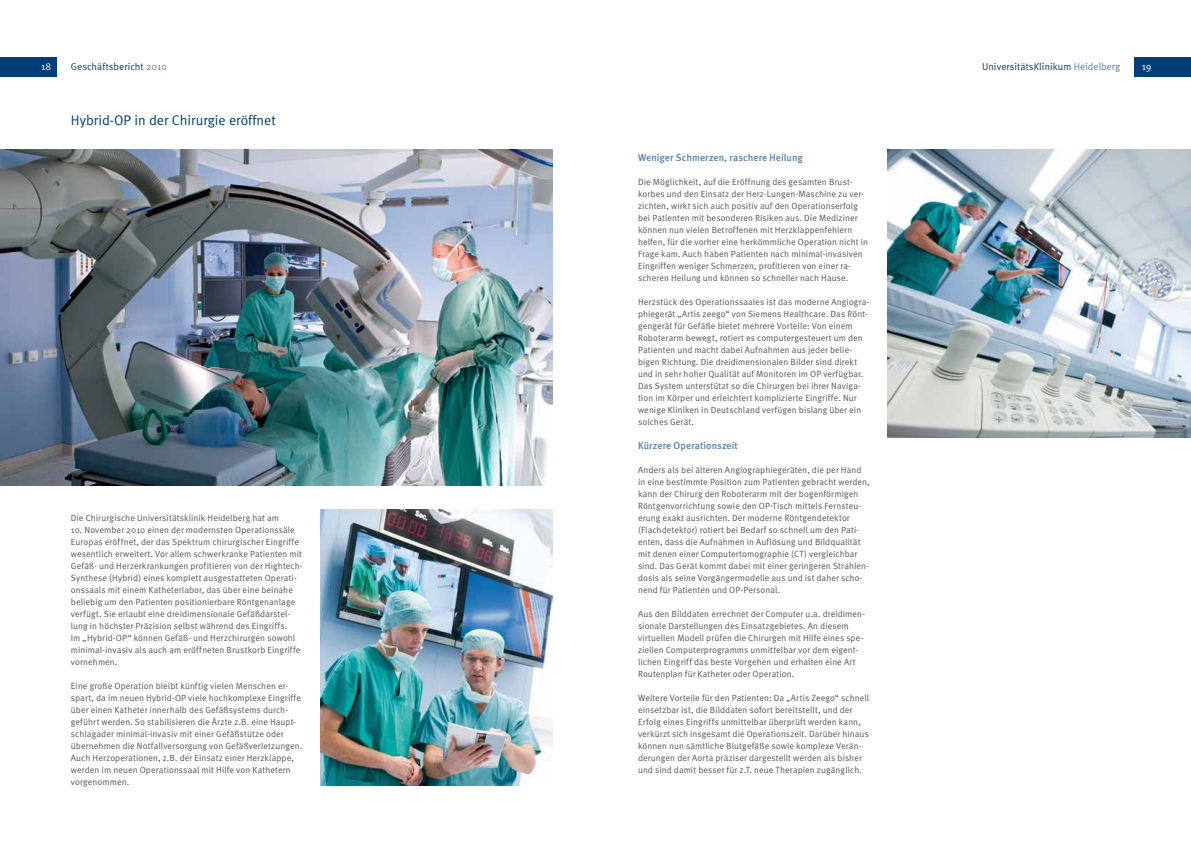
<style>
.page{position:relative;width:1191px;height:842px;background:#fff}
.page>*{position:absolute;margin:0;border:0;box-sizing:border-box;transform-origin:0 0}
.t1{font:14px "Meta Normal";letter-spacing:.005em;color:#003e77}
.t2{font:500 10px "Meta";letter-spacing:.005em;color:#5e7ca9}
.t3{font:10px "Meta Normal";letter-spacing:.01em;color:#003e77}
.t4{font:10px "Meta Normal";color:#fff}
.t5{font:9px/12px "Meta Normal";letter-spacing:.01em;color:#565656}
.s1{color:#5e7ca9}
</style>
<div class="page">
<div style="left:0;top:57px;width:57px;height:20px;background:#003e77"></div>
<div style="left:1134px;top:57px;width:57px;height:20px;background:#003e77"></div>
<img style="left:0;top:149px;width:553px;height:336px">
<img style="left:320px;top:509px;width:233px;height:276px">
<img style="left:887px;top:149px;width:304px;height:288px">
<p class="t4" style="left:41px;top:61px;width:11px">18</p>
<p class="t3" style="left:71px;top:61px;width:98px">Geschäftsbericht <span class="s1">2010</span></p>
<p class="t3" style="left:982px;top:61px;width:139px">UniversitätsKlinikum <span class="s1">Heidelberg</span></p>
<p class="t4" style="left:1141px;top:61px;width:11px">19</p>
<h1 class="t1" style="left:71px;top:112px;width:206px">Hybrid-OP in der Chirurgie eröffnet</h1>
<p class="t5" style="left:71px;top:512px;width:210px">Die Chirurgische Universitätsklinik Heidelberg hat am</p>
<p class="t5" style="left:71px;top:524px;width:233px">10. November 2010 einen der modernsten Operationssäle Europas eröffnet, der das Spektrum chirurgischer Eingriffe wesentlich erweitert. Vor allem schwerkranke Patienten mit Gefäß- und Herzerkrankungen profitieren von der Hightech-Synthese (Hybrid) eines komplett ausgestatteten Operati&shy;onssaals mit einem Katheterlabor, das über eine beinahe beliebig um den Patienten positionierbare Röntgenanlage verfügt. Sie erlaubt eine dreidimensionale Gefäßdarstel&shy;lung in höchster Präzision selbst während des Eingriffs.<br>Im „Hybrid-OP“ können Gefäß- und Herzchirurgen sowohl minimal-invasiv als auch am eröffneten Brustkorb Eingriffe vornehmen.</p>
<p class="t5" style="left:71px;top:680px;width:233px">Eine große Operation bleibt künftig vielen Menschen er&shy;spart, da im neuen Hybrid-OP viele hochkomplexe Eingriffe über einen Katheter innerhalb des Gefäßsystems durch&shy;geführt werden. So stabilisieren die Ärzte z.B. eine Haupt&shy;schlagader minimal-invasiv mit einer Gefäßstütze oder übernehmen die Notfallversorgung von Gefäßverletzungen.<br>Auch Herzoperationen, z.B. der Einsatz einer Herzklappe, werden im neuen Operationssaal mit Hilfe von Kathetern vorgenommen.</p>
<p class="t2" style="left:638px;top:152px;width:166px">Weniger Schmerzen, raschere Heilung</p>
<p class="t5" style="left:638px;top:176px;width:231px">Die Möglichkeit, auf die Eröffnung des gesamten Brust&shy;korbes und den Einsatz der Herz-Lungen-Maschine zu ver&shy;zichten, wirkt sich auch positiv auf den Operationserfolg bei Patienten mit besonderen Risiken aus. Die Mediziner können nun vielen Betroffenen mit Herzklappenfehlern helfen, für die vorher eine herkömmliche Operation nicht in Frage kam. Auch haben Patienten nach minimal-invasiven Eingriffen weniger Schmerzen, profitieren von einer ra&shy;scheren Heilung und können so schneller nach Hause.</p>
<p class="t5" style="left:638px;top:296px;width:233px">Herzstück des Operationssaales ist das moderne Angiogra&shy;phiegerät „Artis zeego“ von Siemens Healthcare. Das Rönt&shy;gengerät für Gefäße bietet mehrere Vorteile: Von einem Roboterarm bewegt, rotiert es computergesteuert um den Patienten und macht dabei Aufnahmen aus jeder belie&shy;bigen Richtung. Die dreidimensionalen Bilder sind direkt und in sehr hoher Qualität auf Monitoren im OP verfügbar.<br>Das System unterstützt so die Chirurgen bei ihrer Naviga&shy;tion im Körper und erleichtert komplizierte Eingriffe. Nur wenige Kliniken in Deutschland verfügen bislang über ein solches Gerät.</p>
<p class="t2" style="left:638px;top:440px;width:101px">Kürzere Operationszeit</p>
<p class="t5" style="left:638px;top:464px;width:233px">Anders als bei älteren Angiographiegeräten, die per Hand in eine bestimmte Position zum Patienten gebracht werden, kann der Chirurg den Roboterarm mit der bogenförmigen Röntgenvorrichtung sowie den OP-Tisch mittels Fernsteu&shy;erung exakt ausrichten. Der moderne Röntgendetektor (Flachdetektor) rotiert bei Bedarf so schnell um den Pati&shy;enten, dass die Aufnahmen in Auflösung und Bildqualität mit denen einer Computertomographie (CT) vergleichbar sind. Das Gerät kommt dabei mit einer geringeren Strahlen&shy;dosis als seine Vorgängermodelle aus und ist daher scho&shy;nend für Patienten und OP-Personal.</p>
<p class="t5" style="left:638px;top:608px;width:228px">Aus den Bilddaten errechnet der Computer u.a. dreidimen&shy;sionale Darstellungen des Einsatzgebietes. An diesem virtuellen Modell prüfen die Chirurgen mit Hilfe eines spe&shy;ziellen Computerprogramms unmittelbar vor dem eigent&shy;lichen Eingriff das beste Vorgehen und erhalten eine Art Routenplan für Katheter oder Operation.</p>
<p class="t5" style="left:638px;top:692px;width:233px">Weitere Vorteile für den Patienten: Da „Artis Zeego“ schnell einsetzbar ist, die Bilddaten sofort bereitstellt, und der Erfolg eines Eingriffs unmittelbar überprüft werden kann, verkürzt sich insgesamt die Operationszeit. Darüber hinaus können nun sämtliche Blutgefäße sowie komplexe Verän&shy;derungen der Aorta präziser dargestellt werden als bisher und sind damit besser für z.T. neue Therapien zugänglich.</p>
</div>
